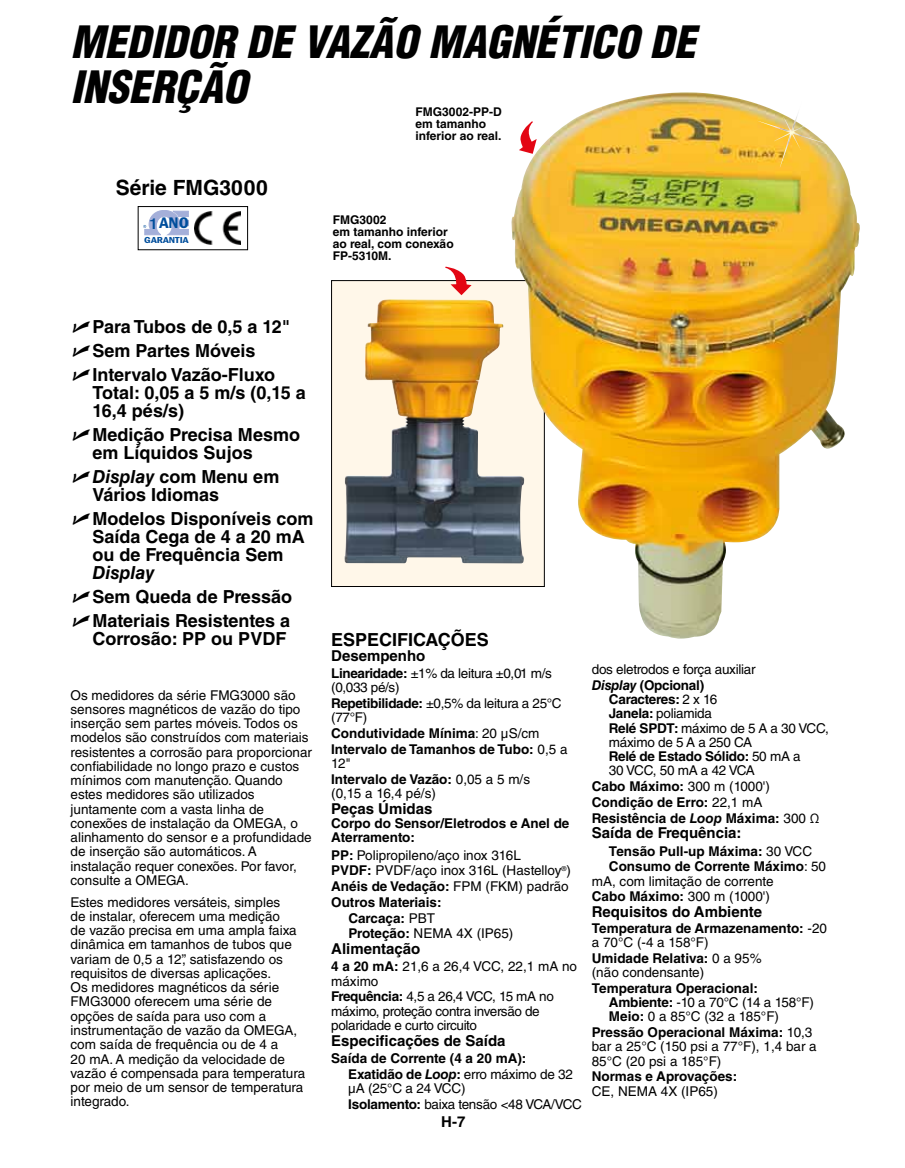
<style>
.page{position:relative;width:905px;height:1168px;background:#fff}
.page>*{position:absolute;margin:0;border:0;box-sizing:border-box;transform-origin:0 0}
.t1{font:italic 900 condensed 43.5px/45px "Helvetica LT Std";color:#000}
.t2{font:700 21px "Helvetica LT Std";color:#000}
.t3{font:700 18px/18px "Helvetica LT Std";color:#000}
.t4{font:600 condensed 15.9px "Franklin Gothic";color:#004e9c;scale:1.14 1}
.t5{font:700 15px "Helvetica LT Std";color:#000}
.t6{font:13.5px/14.2px "Helvetica LT Std";color:#000}
.t7{font:700 13.5px/15.8px "Helvetica LT Std";color:#000}
.t8{font:13.5px/14.2px "Helvetica LT Std";letter-spacing:-.02em;color:#000}
.t9{font:13.5px/14.2px "Helvetica LT Std";letter-spacing:-.025em;color:#000}
.t10{font:700 12px/12px "Helvetica LT Std";color:#000}
.t11{font:600 condensed 9px "Franklin Gothic";color:#004e9c;scale:1.25 1}
.s1{font-family:"Helvetica Neue";font-weight:500;font-size:15px}
.s2{font-family:"Universal Newswith Comm Pi";font-weight:400}
.s3{font-style:italic}
.s4{font-weight:700}
.s5{font-weight:400}
.s6{font-weight:700;font-style:italic}
</style>
<div class="page">
<div style="left:331px;top:281px;width:213px;height:305px;background:#fff7e9"></div>
<img style="left:344px;top:300px;width:166px;height:263px">
<svg style="left:445px;top:267px;width:26px;height:28px"></svg>
<img style="left:510px;top:93px;width:349px;height:545px">
<svg style="left:519px;top:121px;width:17px;height:33px"></svg>
<img style="left:756px;top:101px;width:73px;height:66px">
<div style="left:138px;top:206px;width:110px;height:44px;border:1px solid #000"></div>
<img style="left:194px;top:212px;width:46px;height:32px">
<svg style="left:143px;top:210px;width:46px;height:25px"></svg>
<h1 class="t1" style="left:71px;top:20px;width:626px">MEDIDOR DE VAZÃO MAGNÉTICO DE<br>INSERÇÃO</h1>
<p class="t10" style="left:415px;top:105px;width:88px">FMG3002-PP-D em tamanho inferior ao real.</p>
<h2 class="t2" style="left:116px;top:175px;width:153px">Série FMG3000</h2>
<p class="t4" style="left:149px;top:212px;width:36px"><span class="s1">1</span>ANO</p>
<p class="t11" style="left:144px;top:234px;width:37px">GARANTIA</p>
<p class="t10" style="left:333px;top:213px;width:122px">FMG3002<br>em tamanho inferior ao real, com conexão<br>FP-5310M.</p>
<h3 class="t3" style="left:73px;top:315px;width:219px;line-height:24px"><span class="s2">E</span> Para Tubos de 0,5 a 12"<br><span class="s2">E</span> Sem Partes Móveis<br><span class="s2">E</span> Intervalo Vazão-Fluxo</h3>
<h3 class="t3" style="left:93px;top:384px;width:215px">Total: 0,05 a 5 m/s (0,15 a<br>16,4 pés/s)</h3>
<h3 class="t3" style="left:93px;top:426px;width:209px;text-indent:-20px"><span class="s2">E</span> Medição Precisa Mesmo em Líquidos Sujos</h3>
<h3 class="t3" style="left:93px;top:468px;width:188px;text-indent:-20px"><span class="s2">E</span> <span class="s3">Display</span> com Menu em<br>Vários Idiomas</h3>
<h3 class="t3" style="left:93px;top:510px;width:222px;text-indent:-20px"><span class="s2">E</span> Modelos Disponíveis com<br>Saída Cega de 4 a 20 mA ou de Frequência Sem</h3>
<h3 class="t3" style="left:73px;top:561px;width:221px;line-height:24px;text-indent:20px"><span class="s3">Display<br></span><span class="s2">E</span> Sem Queda de Pressão<br><span class="s2">E</span> Materiais Resistentes a</h3>
<h3 class="t3" style="left:93px;top:630px;width:195px">Corrosão: PP ou PVDF</h3>
<p class="t6" style="left:71px;top:688px;width:243px">Os medidores da série FMG3000 são sensores magnéticos de vazão do tipo inserção sem partes móveis. Todos os modelos são construídos com materiais resistentes a corrosão para proporcionar confiabilidade no longo prazo e custos mínimos com manutenção. Quando estes medidores são utilizados juntamente com a vasta linha de conexões de instalação da OMEGA, o alinhamento do sensor e a profundidade de inserção são automáticos. A instalação requer conexões. Por favor, consulte a OMEGA.</p>
<p class="t6" style="left:71px;top:895px;width:236px">Estes medidores versáteis, simples<br>de instalar, oferecem uma medição<br>de vazão precisa em uma ampla faixa dinâmica em tamanhos de tubos que variam de 0,5 a 12”, satisfazendo os requisitos de diversas aplicações.<br>Os medidores magnéticos da série<br>FMG3000 oferecem uma série de opções de saída para uso com a instrumentação de vazão da OMEGA, com saída de frequência ou de 4 a<br>20 mA. A medição da velocidade de vazão é compensada para temperatura por meio de um sensor de temperatura integrado.</p>
<h3 class="t3" style="left:331px;top:630px;width:159px">ESPECIFICAÇÕES</h3>
<p class="t5" style="left:331px;top:646px;width:96px">Desempenho</p>
<p class="t9" style="left:331px;top:666px;width:222px"><span class="s4">Linearidade:</span> ±1% da leitura ±0,01 m/s (0,033 pé/s)</p>
<p class="t9" style="left:331px;top:696px;width:232px"><span class="s4">Repetibilidade:</span> ±0,5% da leitura a 25°C (77°F)</p>
<p class="t7" style="left:331px;top:725px;width:238px">Condutividade Mínima<span class="s5">: 20 µS/cm<br></span>Intervalo de Tamanhos de Tubo: <span class="s5">0,5 a</span></p>
<p class="t7" style="left:331px;top:755px;width:200px"><span class="s5">12"<br></span>Intervalo de Vazão: <span class="s5">0,05 a 5 m/s</span></p>
<p class="t6" style="left:331px;top:786px;width:106px">(0,15 a 16,4 pé/s)</p>
<p class="t5" style="left:331px;top:799px;width:103px">Peças Úmidas</p>
<p class="t7" style="left:331px;top:816px;width:240px;line-height:14.2px">Corpo do Sensor/Eletrodos e Anel de<br>Aterramento:</p>
<p class="t6" style="left:331px;top:847px;width:191px"><span class="s4">PP:</span> Polipropileno/aço inox 316L</p>
<p class="t6" style="left:331px;top:863px;width:241px"><span class="s4">PVDF:</span> PVDF/aço inox 316L (Hastelloy<sup>®</sup>)</p>
<p class="t7" style="left:331px;top:878px;width:239px">Anéis de Vedação: <span class="s5">FPM (FKM) padrão</span></p>
<p class="t7" style="left:331px;top:894px;width:112px">Outros Materiais:</p>
<p class="t7" style="left:348px;top:910px;width:88px">Carcaça: <span class="s5">PBT</span></p>
<p class="t6" style="left:348px;top:926px;width:167px"><span class="s4">Proteção:</span> NEMA 4X (IP65)</p>
<p class="t5" style="left:331px;top:939px;width:91px">Alimentação</p>
<p class="t6" style="left:331px;top:959px;width:247px"><span class="s4">4 a 20 mA:</span> 21,6 a 26,4 VCC, 22,1 mA no máximo</p>
<p class="t9" style="left:331px;top:989px;width:224px"><span class="s4">Frequência:</span> 4,5 a 26,4 VCC, 15 mA no máximo, proteção contra inversão de polaridade e curto circuito</p>
<p class="t5" style="left:331px;top:1031px;width:176px">Especificações de Saída</p>
<p class="t7" style="left:348px;top:1050px;width:226px;text-indent:-17px">Saída de Corrente (4 a 20 mA):<br>Exatidão de <span class="s3">Loop</span>: <span class="s5">erro máximo de 32</span></p>
<p class="t8" style="left:348px;top:1080px;width:235px;line-height:15.8px">µA (25°C a 24 VCC)<br><span class="s4">Isolamento:</span> baixa tensão &lt;48 VCA/VCC</p>
<p class="t5" style="left:441px;top:1112px;width:26px">H-7</p>
<p class="t8" style="left:591px;top:661px;width:165px;line-height:15.8px">dos eletrodos e força auxiliar<br><span class="s6">Display</span> <span class="s4">(Opcional)</span></p>
<p class="t8" style="left:609px;top:692px;width:221px"><span class="s4">Caracteres:</span> 2 x 16<br><span class="s4">Janela:</span> poliamida<br><span class="s4">Relé SPDT:</span> máximo de 5 A a 30 VCC, máximo de 5 A a 250 CA<br><span class="s4">Relé de Estado Sólido:</span> 50 mA a<br>30 VCC, 50 mA a 42 VCA</p>
<p class="t7" style="left:591px;top:778px;width:229px">Cabo Máximo: <span class="s5">300 m (1000')<br></span>Condição de Erro: <span class="s5">22,1 mA<br></span>Resistência de <span class="s3">Loop</span> Máxima: <span class="s5">300 Ω</span></p>
<p class="t5" style="left:591px;top:824px;width:151px">Saída de Frequência:</p>
<p class="t7" style="left:609px;top:843px;width:218px">Tensão Pull-up Máxima: <span class="s5">30 VCC<br></span>Consumo de Corrente Máximo<span class="s5">: 50</span></p>
<p class="t6" style="left:591px;top:873px;width:183px;line-height:15.8px">mA, com limitação de corrente<br><span class="s4">Cabo Máximo:</span> 300 m (1000')</p>
<p class="t5" style="left:591px;top:902px;width:172px">Requisitos do Ambiente</p>
<p class="t7" style="left:591px;top:921px;width:237px;line-height:14.2px">Temperatura de Armazenamento: <span class="s5">-20 a 70°C (-4 a 158°F)</span></p>
<p class="t6" style="left:591px;top:951px;width:171px"><span class="s4">Umidade Relativa:</span> 0 a 95% (não condensante)</p>
<p class="t7" style="left:609px;top:981px;width:206px;line-height:14.2px;text-indent:-17px">Temperatura Operacional:<br>Ambiente: <span class="s5">-10 a 70°C (14 a 158°F)<br></span>Meio: <span class="s5">0 a 85°C (32 a 185°F)</span></p>
<p class="t6" style="left:591px;top:1025px;width:226px"><span class="s4">Pressão Operacional Máxima:</span> 10,3 bar a 25°C (150 psi a 77°F), 1,4 bar a<br>85°C (20 psi a 185°F)</p>
<p class="t7" style="left:591px;top:1068px;width:147px">Normas e Aprovações:</p>
<p class="t6" style="left:591px;top:1084px;width:128px">CE, NEMA 4X (IP65)</p>
</div>
